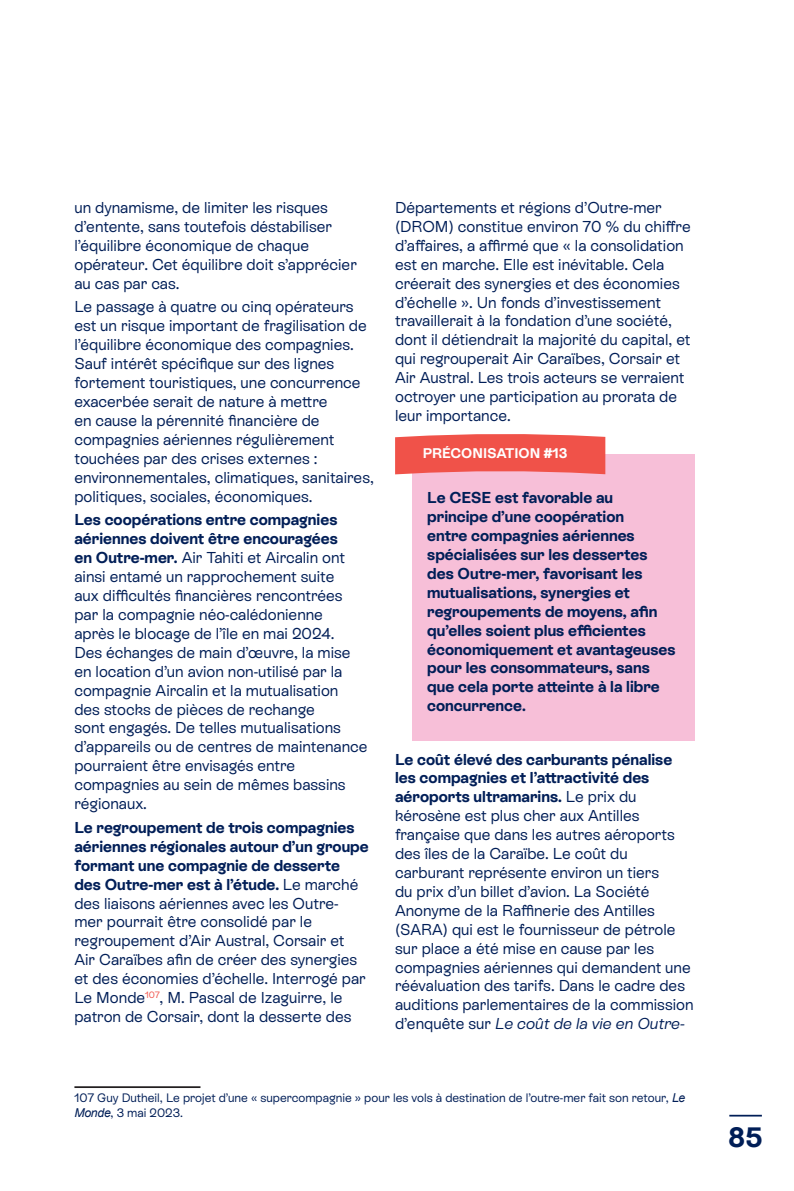
<style>
.page{position:relative;width:794px;height:1191px;background:#fff}
.page>*{position:absolute;margin:0;border:0;box-sizing:border-box;transform-origin:0 0}
.t1{font:700 28px "ES Rebond Grotesque";color:#001e57}
.Texte_courant{font:15.75px/18.9px "ES Rebond Grotesque";color:#001e57}
.Texte_courant-2{font:700 15.75px/18.9px "ES Rebond Grotesque";color:#001e57}
.Titre__plusieurs_précos{font:700 14px "ES Rebond Grotesque";color:#fff}
.Notes{font:12.25px/14.7px "ES Rebond Grotesque";color:#001e57}
.s1{font-weight:700}
.s2{font-style:italic}
.s3{font-family:"Arial";font-style:italic}
</style>
<div class="page">
<hr style="left:729px;top:1114px;width:33px;height:2px;background:#001e57">
<hr style="left:74px;top:1086px;width:126px;height:2px;background:#231f20">
<div style="left:412px;top:454px;width:282px;height:286px;background:#f7bfd8"></div>
<svg style="left:395px;top:434px;width:211px;height:41px;background:#f05e57"></svg>
<p class="Texte_courant" style="left:74px;top:197px;width:284px">un dynamisme, de limiter les risques d’entente, sans toutefois déstabiliser l’équilibre économique de chaque opérateur. Cet équilibre doit s’apprécier au cas par cas.</p>
<p class="Texte_courant" style="left:74px;top:297px;width:301px">Le passage à quatre ou cinq opérateurs est un risque important de fragilisation de l’équilibre économique des compagnies.<br>Sauf intérêt spécifique sur des lignes fortement touristiques, une concurrence exacerbée serait de nature à mettre<br>en cause la pérennité financière de compagnies aériennes régulièrement touchées par des crises externes : environnementales, climatiques, sanitaires, politiques, sociales, économiques.</p>
<p class="Texte_courant" style="left:74px;top:510px;width:294px"><span class="s1">Les coopérations entre compagnies aériennes doivent être encouragées<br>en Outre-mer.</span> Air Tahiti et Aircalin ont ainsi entamé un rapprochement suite<br>aux difficultés financières rencontrées par la compagnie néo-calédonienne<br>après le blocage de l’île en mai 2024.<br>Des échanges de main d’œuvre, la mise en location d’un avion non-utilisé par la compagnie Aircalin et la mutualisation des stocks de pièces de rechange<br>sont engagés. De telles mutualisations d’appareils ou de centres de maintenance pourraient être envisagés entre compagnies au sein de mêmes bassins régionaux.</p>
<p class="Texte_courant" style="left:74px;top:817px;width:296px"><span class="s1">Le regroupement de trois compagnies aériennes régionales autour d’un groupe formant une compagnie de desserte des Outre-mer est à l’étude.</span> Le marché des liaisons aériennes avec les Outre&shy;mer pourrait être consolidé par le regroupement d’Air Austral, Corsair et Air Caraïbes afin de créer des synergies et des économies d’échelle. Interrogé par Le Monde<sup>107</sup>, M. Pascal de Izaguirre, le patron de Corsair, dont la desserte des</p>
<p class="Texte_courant" style="left:395px;top:197px;width:297px">Départements et régions d’Outre-mer (DROM) constitue environ 70 % du chiffre d’affaires, a affirmé que « la consolidation est en marche. Elle est inévitable. Cela créerait des synergies et des économies d’échelle ». Un fonds d’investissement travaillerait à la fondation d’une société, dont il détiendrait la majorité du capital, et qui regrouperait Air Caraïbes, Corsair et Air Austral. Les trois acteurs se verraient octroyer une participation au prorata de leur importance.</p>
<p class="Titre__plusieurs_précos" style="left:423px;top:443px;width:146px">PRÉCONISATION #13</p>
<p class="Texte_courant-2" style="left:427px;top:487px;width:250px">Le CESE est favorable au principe d’une coopération<br>entre compagnies aériennes spécialisées sur les dessertes des Outre-mer, favorisant les mutualisations, synergies et regroupements de moyens, afin qu’elles soient plus efficientes économiquement et avantageuses pour les consommateurs, sans que cela porte atteinte à la libre concurrence.</p>
<p class="Texte_courant" style="left:395px;top:749px;width:300px"><span class="s1">Le coût élevé des carburants pénalise les compagnies et l’attractivité des aéroports ultramarins.</span> Le prix du kérosène est plus cher aux Antilles française que dans les autres aéroports des îles de la Caraïbe. Le coût du carburant représente environ un tiers<br>du prix d’un billet d’avion. La Société Anonyme de la Raffinerie des Antilles (SARA) qui est le fournisseur de pétrole sur place a été mise en cause par les compagnies aériennes qui demandent une réévaluation des tarifs. Dans le cadre des auditions parlementaires de la commission d’enquête sur <span class="s2">Le coût de la vie en Outre-</span></p>
<p class="Notes" style="left:74px;top:1089px;width:612px">107 Guy Dutheil, Le projet d’une « supercompagnie » pour les vols à destination de l’outre-mer fait son retour, <span class="s3">Le<br>Monde</span>, 3 mai 2023.</p>
<h1 class="t1" style="left:728px;top:1118px;width:36px">85</h1>
</div>
